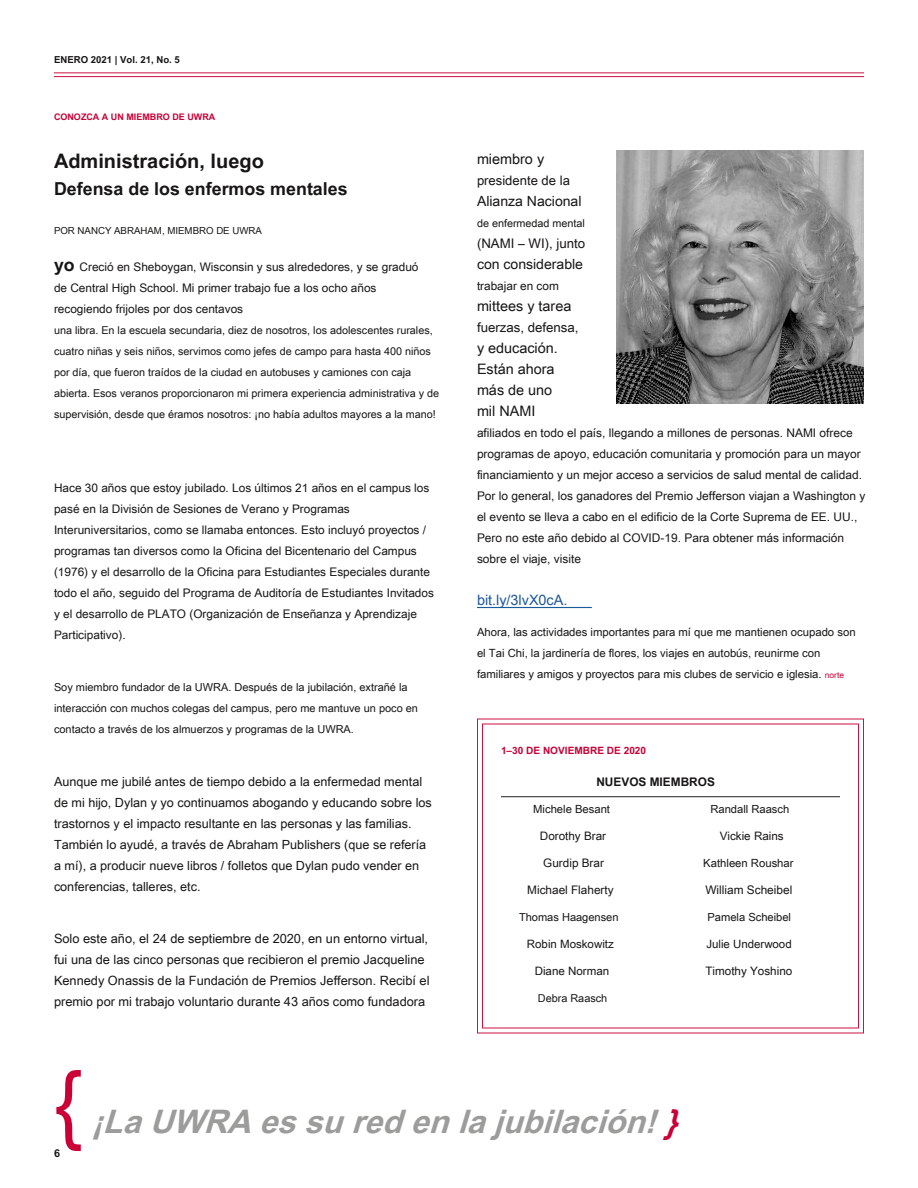
<style>
.page{position:relative;width:918px;height:1188px;background:#fff}
.page>*{position:absolute;margin:0;border:0;box-sizing:border-box;transform-origin:0 0}
.t1{font:86.4px "Arial Unicode MS";color:#ca0036}
.t2{font:italic 700 32.4px "Arial Unicode MS";color:#9c9c9b}
.t3{font:700 19.95px "Arial Unicode MS";color:#171615}
.t4{font:700 17.85px "Arial Unicode MS";color:#171615}
.t5{font:14.4px/21px "Arial Unicode MS";color:#171615}
.t6{font:14.4px "Arial Unicode MS";color:#1d589b}
.t7{font:14.1px "Arial Unicode MS";color:#171615}
.t8{font:13.2px "Arial Unicode MS";color:#171615}
.t9{font:13.05px "Arial Unicode MS";color:#171615}
.t10{font:12.75px/21px "Arial Unicode MS";color:#171615}
.t11{font:12.6px/21px "Arial Unicode MS";color:#171615}
.t12{font:11.85px/21px "Arial Unicode MS";color:#171615}
.t13{font:700 11.85px "Arial Unicode MS";color:#171615}
.t14{font:11.7px "Arial Unicode MS";color:#171615}
.t15{font:11.55px "Arial Unicode MS";color:#171615}
.t16{font:11.4px "Arial Unicode MS";color:#171615}
.t17{font:11.25px/21px "Arial Unicode MS";color:#171615}
.t18{font:11.1px "Arial Unicode MS";color:#171615}
.t19{font:10.95px/21px "Arial Unicode MS";color:#171615}
.t20{font:10.8px/21px "Arial Unicode MS";color:#171615}
.t21{font:700 10.8px "Arial Unicode MS";color:#171615}
.t22{font:700 10.05px "Arial Unicode MS";color:#ca0036}
.t23{font:9.6px "Arial Unicode MS";color:#171615}
.t24{font:700 9.6px "Arial Unicode MS";color:#171615}
.t25{font:700 9px "Arial Unicode MS";color:#ca0036}
.s1{font-weight:700;font-size:17.7px}
.s2{font-size:8.4px;color:#ca0036}
.s3{color:#ca0036}
</style>
<div class="page">
<hr style="left:54px;top:72px;width:810px;height:1px;background:#cd1141">
<hr style="left:54px;top:76px;width:810px;height:1px;background:#cd1141">
<svg style="left:477px;top:718px;width:387px;height:316px"></svg>
<div style="left:482px;top:723px;width:377px;height:306px;border:1px solid #cd1141"></div>
<hr style="left:477px;top:607px;width:115px;height:1px;background:#175d9e">
<img style="left:616px;top:151px;width:248px;height:253px">
<p class="t24" style="left:54px;top:53px;width:127px">ENERO 2021 | Vol. 21, No. 5</p>
<p class="t25" style="left:54px;top:110px;width:163px">CONOZCA A UN MIEMBRO DE UWRA</p>
<h3 class="t3" style="left:54px;top:147px;width:211px">Administración, luego</h3>
<h3 class="t4" style="left:54px;top:176px;width:295px">Defensa de los enfermos mentales</h3>
<p class="t23" style="left:54px;top:224px;width:210px">POR NANCY ABRAHAM, MIEMBRO DE UWRA</p>
<p class="t12" style="left:54px;top:256px;width:366px"><span class="s1">yo</span> Creció en Sheboygan, Wisconsin y sus alrededores, y se graduó de Central High School. Mi primer trabajo fue a los ocho años recogiendo frijoles por dos centavos</p>
<p class="t20" style="left:54px;top:320px;width:387px">una libra. En la escuela secundaria, diez de nosotros, los adolescentes rurales, cuatro niñas y seis niños, servimos como jefes de campo para hasta 400 niños por día, que fueron traídos de la ciudad en autobuses y camiones con caja abierta. Esos veranos proporcionaron mi primera experiencia administrativa y de supervisión, desde que éramos nosotros: ¡no había adultos mayores a la mano!</p>
<p class="t12" style="left:54px;top:477px;width:382px">Hace 30 años que estoy jubilado. Los últimos 21 años en el campus los pasé en la División de Sesiones de Verano y Programas Interuniversitarios, como se llamaba entonces. Esto incluyó proyectos / programas tan diversos como la Oficina del Bicentenario del Campus (1976) y el desarrollo de la Oficina para Estudiantes Especiales durante todo el año, seguido del Programa de Auditoría de Estudiantes Invitados y el desarrollo de PLATO (Organización de Enseñanza y Aprendizaje Participativo).</p>
<p class="t19" style="left:54px;top:676px;width:366px">Soy miembro fundador de la UWRA. Después de la jubilación, extrañé la interacción con muchos colegas del campus, pero me mantuve un poco en contacto a través de los almuerzos y programas de la UWRA.</p>
<p class="t11" style="left:54px;top:770px;width:379px">Aunque me jubilé antes de tiempo debido a la enfermedad mental de mi hijo, Dylan y yo continuamos abogando y educando sobre los trastornos y el impacto resultante en las personas y las familias.<br>También lo ayudé, a través de Abraham Publishers (que se refería a mí), a producir nueve libros / folletos que Dylan pudo vender en conferencias, talleres, etc.</p>
<p class="t10" style="left:54px;top:928px;width:377px">Solo este año, el 24 de septiembre de 2020, en un entorno virtual, fui una de las cinco personas que recibieron el premio Jacqueline Kennedy Onassis de la Fundación de Premios Jefferson. Recibí el premio por mi trabajo voluntario durante 43 años como fundadora</p>
<p class="t5" style="left:477px;top:148px;width:69px">miembro y</p>
<p class="t9" style="left:477px;top:171px;width:94px">presidente de la</p>
<p class="t7" style="left:477px;top:191px;width:106px">Alianza Nacional</p>
<p class="t20" style="left:477px;top:212px;width:110px">de enfermedad mental</p>
<p class="t8" style="left:477px;top:234px;width:110px">(NAMI – WI), junto</p>
<p class="t7" style="left:477px;top:254px;width:108px">con considerable</p>
<p class="t12" style="left:477px;top:275px;width:83px">trabajar en com</p>
<p class="t5" style="left:477px;top:295px;width:96px">mittees y tarea</p>
<p class="t8" style="left:477px;top:318px;width:103px">fuerzas, defensa,</p>
<p class="t5" style="left:477px;top:337px;width:82px">y educación.<br>Están ahora más de uno mil NAMI</p>
<p class="t12" style="left:477px;top:422px;width:390px">afiliados en todo el país, llegando a millones de personas. NAMI ofrece programas de apoyo, educación comunitaria y promoción para un mayor financiamiento y un mejor acceso a servicios de salud mental de calidad.<br>Por lo general, los ganadores del Premio Jefferson viajan a Washington y el evento se lleva a cabo en el edificio de la Corte Suprema de EE. UU., Pero no este año debido al COVID-19. Para obtener más información sobre el viaje, visite</p>
<p class="t6" style="left:477px;top:589px;width:92px">bit.ly/3lvX0cA.</p>
<p class="t17" style="left:477px;top:621px;width:380px">Ahora, las actividades importantes para mí que me mantienen ocupado son el Tai Chi, la jardinería de flores, los viajes en autobús, reunirme con familiares y amigos y proyectos para mis clubes de servicio e iglesia. <span class="s2">norte</span></p>
<p class="t22" style="left:501px;top:744px;width:147px">1–30 DE NOVIEMBRE DE 2020</p>
<p class="t13" style="left:596px;top:773px;width:120px">NUEVOS MIEMBROS</p>
<p class="t17" style="left:533px;top:798px;width:78px">Michele Besant</p>
<p class="t14" style="left:540px;top:827px;width:68px">Dorothy Brar</p>
<p class="t14" style="left:543px;top:854px;width:62px">Gurdip Brar</p>
<p class="t14" style="left:527px;top:881px;width:88px">Michael Flaherty</p>
<p class="t18" style="left:519px;top:909px;width:101px">Thomas Haagensen</p>
<p class="t15" style="left:527px;top:936px;width:88px">Robin Moskowitz</p>
<p class="t15" style="left:535px;top:963px;width:76px">Diane Norman</p>
<p class="t20" style="left:538px;top:987px;width:71px">Debra Raasch</p>
<p class="t18" style="left:710px;top:801px;width:80px">Randall Raasch</p>
<p class="t14" style="left:720px;top:827px;width:65px">Vickie Rains</p>
<p class="t17" style="left:703px;top:852px;width:92px">Kathleen Roushar</p>
<p class="t12" style="left:705px;top:879px;width:88px">William Scheibel</p>
<p class="t18" style="left:707px;top:909px;width:85px">Pamela Scheibel</p>
<p class="t16" style="left:706px;top:936px;width:87px">Julie Underwood</p>
<p class="t14" style="left:705px;top:962px;width:88px">Timothy Yoshino</p>
<h1 class="t1" style="left:54px;top:1041px;width:30px">{</h1>
<p class="t21" style="left:54px;top:1145px;width:8px">6</p>
<h2 class="t2" style="left:92px;top:1098px;width:600px">¡LaUWRAessuredenlajubilación!<span class="s3">}</span></h2>
</div>
